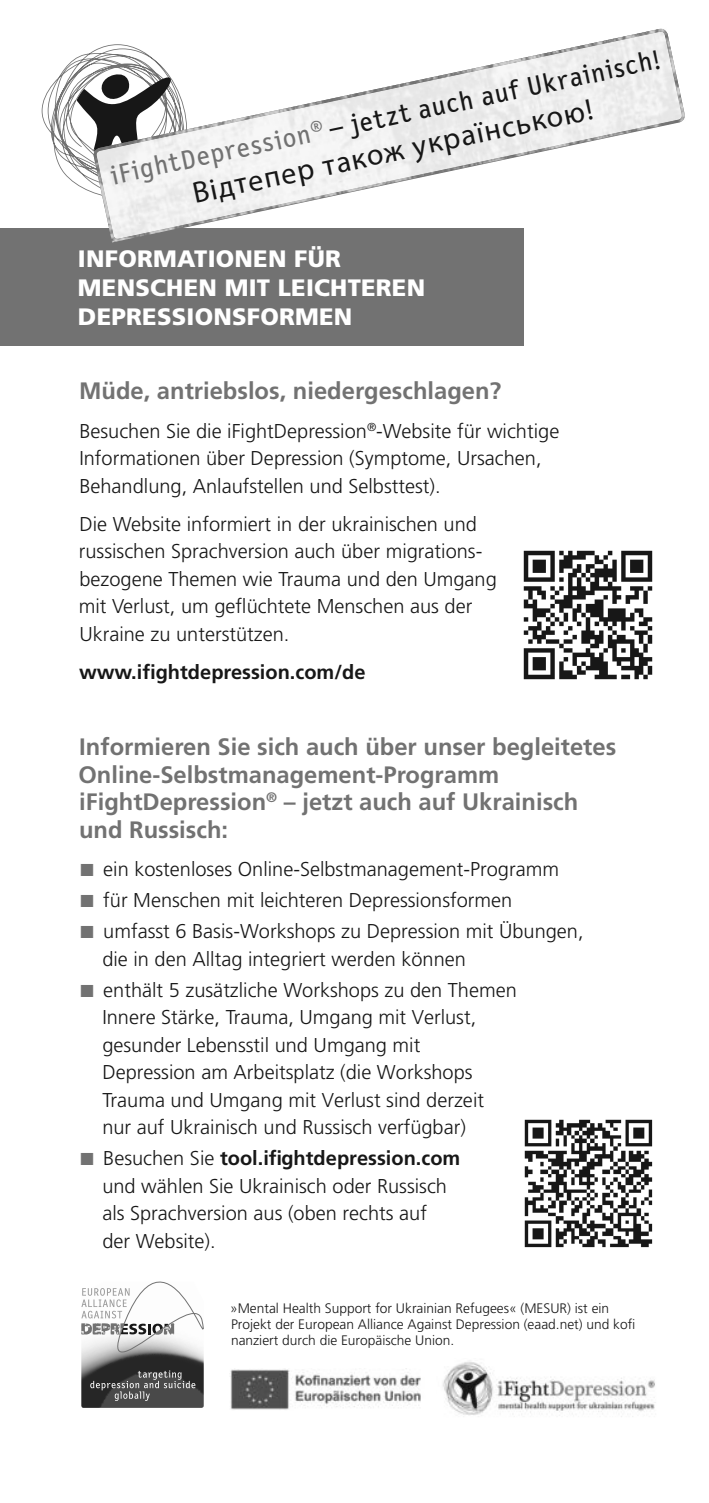
<style>
.page{position:relative;width:709px;height:1503px;background:#fff}
.page>*{position:absolute;margin:0;border:0;box-sizing:border-box;transform-origin:0 0}
.t1{font:30px "Myriad Pro";color:#171717}
.t2{font:27.25px "Letter Gothic Text";color:#171717}
.t3{font:700 23.75px/27.5px "Frutiger LT";color:#727272}
.t4{font:900 23.75px/28.8px "Frutiger LT";letter-spacing:.01em;color:#fff}
.t5{font:300 20px/27.5px "Frutiger LT";color:#171717}
.t6{font:700 20px "Frutiger LT";color:#171717}
.t7{font:300 13.75px/16.2px "Frutiger LT";color:#171717}
.s1{color:#727272}
.s2{font-weight:700}
</style>
<div class="page">
<div style="left:0;top:229px;width:523px;height:117px;background:#727272"></div>
<svg style="left:42px;top:50px;width:52px;height:144px"></svg>
<img style="left:94px;top:29px;width:591px;height:212px">
<img style="left:230px;top:1368px;width:191px;height:42px">
<svg style="left:81px;top:1281px;width:123px;height:127px"></svg>
<img style="left:523px;top:550px;width:130px;height:130px">
<img style="left:524px;top:1119px;width:129px;height:129px">
<img style="left:442px;top:1361px;width:214px;height:56px">
<h2 class="t2" style="left:108px;top:161px;width:562px;rotate:-12deg"><span class="s1">iFightDepression</span><sup>®</sup> – jetzt auch auf Ukrainisch!</h2>
<h1 class="t1" style="left:191px;top:182px;width:410px;rotate:-12deg">Відтепер також українською!</h1>
<p class="t4" style="left:78px;top:244px;width:349px">INFORMATIONEN FÜR<br>MENSCHEN MIT LEICHTEREN<br>DEPRESSIONSFORMEN</p>
<p class="t3" style="left:79px;top:379px;width:424px">Müde, antriebslos, niedergeschlagen?</p>
<p class="t5" style="left:79px;top:417px;width:481px">Besuchen Sie die iFightDepression<sup>®</sup>-Website für wichtige<br>Informationen über Depression (Symptome, Ursachen,<br>Behandlung, Anlaufstellen und Selbsttest).</p>
<p class="t5" style="left:79px;top:511px;width:419px">Die Website informiert in der ukrainischen und russischen Sprachversion auch über migrations&shy;bezogene Themen wie Trauma und den Umgang mit Verlust, um geflüchtete Menschen aus der Ukraine zu unterstützen.</p>
<p class="t6" style="left:79px;top:663px;width:288px">www.ifightdepression.com/de</p>
<p class="t3" style="left:78px;top:735px;width:539px">Informieren Sie sich auch über unser begleitetes Online-Selbstmanagement-Programm iFightDepression<sup>®</sup> – jetzt auch auf Ukrainisch und Russisch:</p>
<p class="t5" style="left:80px;top:856px;width:480px"><span class="s1">■</span> ein kostenloses Online-Selbstmanagement-Programm</p>
<p class="t5" style="left:80px;top:887px;width:433px"><span class="s1">■</span> für Menschen mit leichteren Depressionsformen</p>
<p class="t5" style="left:102px;top:918px;width:482px;text-indent:-22px"><span class="s1">■</span> umfasst 6 Basis-Workshops zu Depression mit Übungen, die in den Alltag integriert werden können</p>
<p class="t5" style="left:102px;top:976px;width:416px;text-indent:-22px"><span class="s1">■</span> enthält 5 zusätzliche Workshops zu den Themen Innere Stärke, Trauma, Umgang mit Verlust, gesunder Lebensstil und Umgang mit Depression am Arbeitsplatz (die Workshops Trauma und Umgang mit Verlust sind derzeit nur auf Ukrainisch und Russisch verfügbar)</p>
<p class="t5" style="left:102px;top:1145px;width:359px;text-indent:-22px"><span class="s1">■</span> Besuchen Sie <span class="s2">tool.ifi ghtdepression.com </span>und wählen Sie Ukrainisch oder Russisch als Sprachversion aus (oben rechts auf<br>der Website).</p>
<p class="t7" style="left:230px;top:1300px;width:407px">»Mental Health Support for Ukrainian Refugees« (MESUR) ist ein<br>Projekt der European Alliance Against Depression (eaad.net) und kofi nanziert durch die Europäische Union.</p>
</div>
